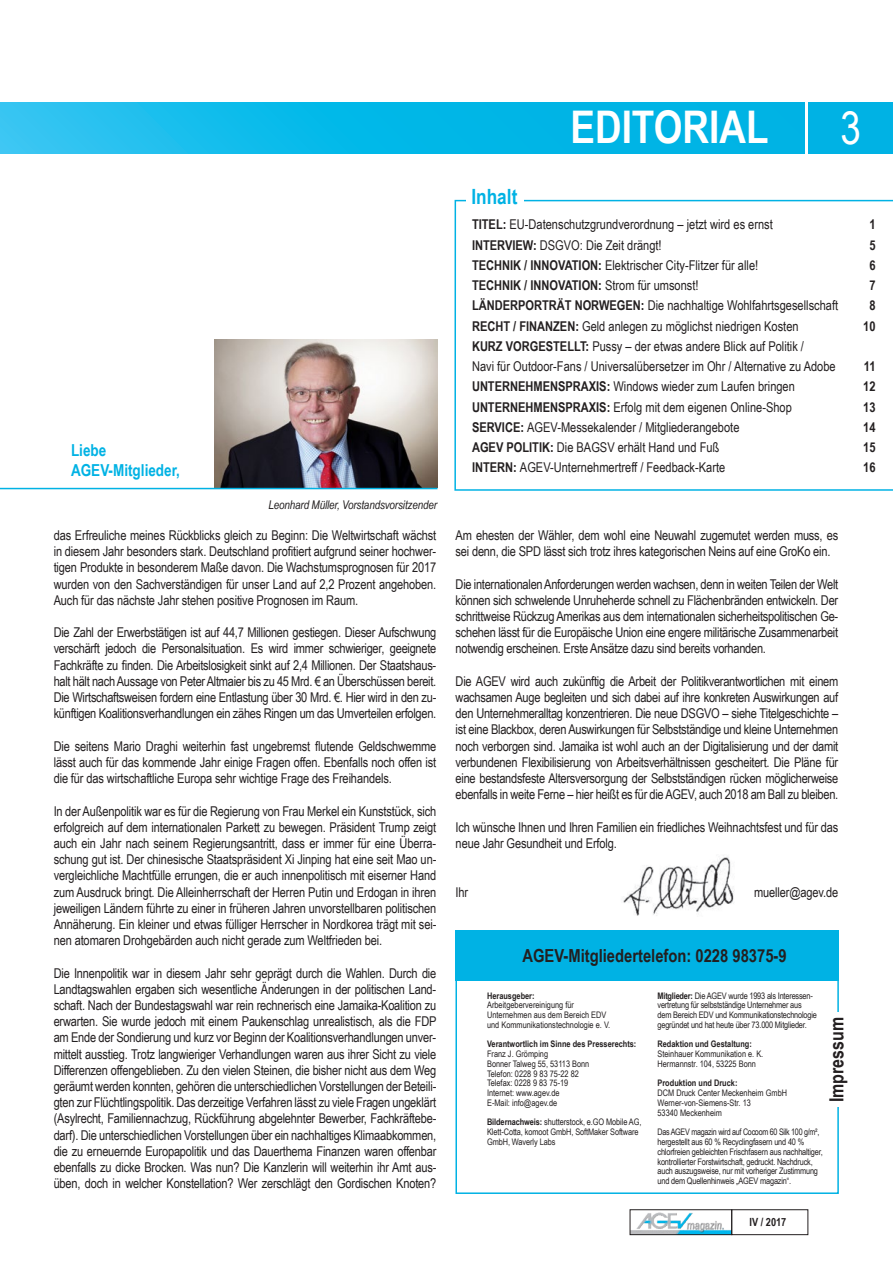
<style>
.page{position:relative;width:893px;height:1263px;background:#fff}
.page>*{position:absolute;margin:0;border:0;box-sizing:border-box;transform-origin:0 0}
.t1{font:700 45px "Arial Narrow";color:#fff}
.t2{font:45px "Arial Narrow";color:#fff}
.t3{font:700 21px "Arial Narrow";color:#00b2e4}
.t4{font:700 19.5px "Arial Narrow";color:#231f20}
.t5{font:700 18px "Arial Narrow";color:#231f20}
.t6{font:700 16.5px/19.8px "Arial Narrow";color:#00b2e4}
.t7{font:13.5px/16.2px "Arial Narrow";letter-spacing:-.01em;color:#231f20;text-align:justify}
.t8{font:700 13.5px "Arial Narrow";color:#231f20}
.t9{font:italic 12px "Arial Narrow";letter-spacing:-.01em;color:#231f20}
.t10{font:700 11.25px "Arial Narrow";color:#231f20}
.t11{font:9px/9.8px "Arial Narrow";letter-spacing:-.02em;color:#231f20}
.t12{font:9px/9.8px "Arial Narrow";color:#231f20}
.t13{font:700 9px "Arial Narrow";color:#231f20}
.s1{font-weight:700}
.s2{font-weight:400}
</style>
<div class="page">
<img style="left:215px;top:339px;width:222px;height:149px">
<svg style="left:0;top:102px;width:805px;height:51px;background:#0cb9e9"></svg>
<div style="left:808px;top:102px;width:85px;height:51px;background:#00b2e4"></div>
<hr style="left:0;top:488px;width:437px;height:1px;background:#00b2e4">
<svg style="left:454px;top:200px;width:439px;height:291px"></svg>
<div style="left:466px;top:187px;width:57px;height:22px;background:#fff"></div>
<img style="left:632px;top:1212px;width:98px;height:21px">
<div style="left:630px;top:1209px;width:102px;height:26px;border:1px solid #231f20"></div>
<div style="left:731px;top:1209px;width:77px;height:26px;border:1px solid #231f20"></div>
<div style="left:455px;top:930px;width:384px;height:50px;background:#00b2e4"></div>
<div style="left:455px;top:979px;width:384px;height:215px;border:2px solid #00b2e4"></div>
<div style="left:833px;top:1012px;width:7px;height:95px;background:#fff"></div>
<img style="left:623px;top:855px;width:111px;height:61px">
<h1 class="t1" style="left:570px;top:94px;width:200px">EDITORIAL</h1>
<h1 class="t2" style="left:841px;top:95px;width:22px">3</h1>
<p class="t6" style="left:71px;top:440px;width:111px">Liebe<br>AGEV-Mitglieder,</p>
<p class="t9" style="left:268px;top:496px;width:170px">Leonhard Müller, Vorstandsvorsitzender</p>
<p class="t7" style="left:54px;top:527px;width:384px">das Erfreuliche meines Rückblicks gleich zu Beginn: Die Weltwirtschaft wächst in diesem Jahr besonders stark. Deutschland profitiert aufgrund seiner hochwer&shy;tigen Produkte in besonderem Maße davon. Die Wachstumsprognosen für 2017 wurden von den Sachverständigen für unser Land auf 2,2 Prozent angehoben.<br>Auch für das nächste Jahr stehen positive Prognosen im Raum.</p>
<p class="t7" style="left:54px;top:624px;width:384px">Die Zahl der Erwerbstätigen ist auf 44,7 Millionen gestiegen. Dieser Aufschwung verschärft jedoch die Personalsituation. Es wird immer schwieriger, geeignete Fachkräfte zu finden. Die Arbeitslosigkeit sinkt auf 2,4 Millionen. Der Staatshaus&shy;halt hält nach Aussage von Peter Altmaier bis zu 45 Mrd. € an Überschüssen bereit.<br>Die Wirtschaftsweisen fordern eine Entlastung über 30 Mrd. €. Hier wird in den zu&shy;künftigen Koalitionsverhandlungen ein zähes Ringen um das Umverteilen erfolgen.</p>
<p class="t7" style="left:54px;top:737px;width:384px">Die seitens Mario Draghi weiterhin fast ungebremst flutende Geldschwemme lässt auch für das kommende Jahr einige Fragen offen. Ebenfalls noch offen ist die für das wirtschaftliche Europa sehr wichtige Frage des Freihandels.</p>
<p class="t7" style="left:54px;top:802px;width:384px">In der Außenpolitik war es für die Regierung von Frau Merkel ein Kunststück, sich erfolgreich auf dem internationalen Parkett zu bewegen. Präsident Trump zeigt auch ein Jahr nach seinem Regierungsantritt, dass er immer für eine Überra&shy;schung gut ist. Der chinesische Staatspräsident Xi Jinping hat eine seit Mao un&shy;vergleichliche Machtfülle errungen, die er auch innenpolitisch mit eiserner Hand zum Ausdruck bringt. Die Alleinherrschaft der Herren Putin und Erdogan in ihren jeweiligen Ländern führte zu einer in früheren Jahren unvorstellbaren politischen Annäherung. Ein kleiner und etwas fülliger Herrscher in Nordkorea trägt mit sei&shy;nen atomaren Drohgebärden auch nicht gerade zum Weltfrieden bei.</p>
<p class="t7" style="left:54px;top:964px;width:384px">Die Innenpolitik war in diesem Jahr sehr geprägt durch die Wahlen. Durch die Landtagswahlen ergaben sich wesentliche Änderungen in der politischen Land&shy;schaft. Nach der Bundestagswahl war rein rechnerisch eine Jamaika-Koalition zu erwarten. Sie wurde jedoch mit einem Paukenschlag unrealistisch, als die FDP am Ende der Sondierung und kurz vor Beginn der Koalitionsverhandlungen unver&shy;mittelt ausstieg. Trotz langwieriger Verhandlungen waren aus ihrer Sicht zu viele Differenzen offengeblieben. Zu den vielen Steinen, die bisher nicht aus dem Weg geräumt werden konnten, gehören die unterschiedlichen Vorstellungen der Beteili&shy;gten zur Flüchtlingspolitik. Das derzeitige Verfahren lässt zu viele Fragen ungeklärt (Asylrecht, Familiennachzug, Rückführung abgelehnter Bewerber, Fachkräftebe&shy;darf). Die unterschiedlichen Vorstellungen über ein nachhaltiges Klimaabkommen, die zu erneuernde Europapolitik und das Dauerthema Finanzen waren offenbar ebenfalls zu dicke Brocken. Was nun? Die Kanzlerin will weiterhin ihr Amt aus&shy;üben, doch in welcher Konstellation? Wer zerschlägt den Gordischen Knoten?</p>
<h2 class="t3" style="left:471px;top:181px;width:47px">Inhalt</h2>
<p class="t7" style="left:472px;top:216px;width:302px"><span class="s1">TITEL:</span> EU-Datenschutzgrundverordnung – jetzt wird es ernst</p>
<p class="t8" style="left:869px;top:214px;width:8px">1</p>
<p class="t7" style="left:472px;top:236px;width:191px"><span class="s1">INTERVIEW:</span> DSGVO: Die Zeit drängt!</p>
<p class="t8" style="left:869px;top:235px;width:8px">5</p>
<p class="t7" style="left:472px;top:256px;width:288px"><span class="s1">TECHNIK / INNOVATION:</span> Elektrischer City-Flitzer für alle!</p>
<p class="t8" style="left:869px;top:255px;width:8px">6</p>
<p class="t8" style="left:472px;top:275px;width:228px">TECHNIK / INNOVATION: <span class="s2">Strom für umsonst!</span></p>
<p class="t8" style="left:869px;top:275px;width:8px">7</p>
<p class="t7" style="left:472px;top:297px;width:368px"><span class="s1">LÄNDERPORTRÄT NORWEGEN:</span> Die nachhaltige Wohlfahrtsgesellschaft</p>
<p class="t8" style="left:869px;top:295px;width:8px">8</p>
<p class="t7" style="left:472px;top:317px;width:328px"><span class="s1">RECHT / FINANZEN:</span> Geld anlegen zu möglichst niedrigen Kosten</p>
<p class="t8" style="left:863px;top:316px;width:14px">10</p>
<p class="t7" style="left:472px;top:335px;width:365px;line-height:20.2px"><span class="s1">KURZ VORGESTELLT:</span> Pussy – der etwas andere Blick auf Politik /<br>Navi für Outdoor-Fans / Universalübersetzer im Ohr / Alternative zu Adobe</p>
<p class="t8" style="left:864px;top:356px;width:13px">11</p>
<p class="t7" style="left:472px;top:378px;width:324px"><span class="s1">UNTERNEHMENSPRAXIS:</span> Windows wieder zum Laufen bringen</p>
<p class="t8" style="left:863px;top:376px;width:14px">12</p>
<p class="t7" style="left:472px;top:398px;width:321px"><span class="s1">UNTERNEHMENSPRAXIS:</span> Erfolg mit dem eigenen Online-Shop</p>
<p class="t8" style="left:863px;top:397px;width:14px">13</p>
<p class="t7" style="left:472px;top:418px;width:269px"><span class="s1">SERVICE:</span> AGEV-Messekalender / Mitgliederangebote</p>
<p class="t8" style="left:863px;top:417px;width:14px">14</p>
<p class="t7" style="left:472px;top:439px;width:249px"><span class="s1">AGEV POLITIK:</span> Die BAGSV erhält Hand und Fuß</p>
<p class="t8" style="left:863px;top:437px;width:14px">15</p>
<p class="t7" style="left:472px;top:459px;width:255px"><span class="s1">INTERN:</span> AGEV-Unternehmertreff / Feedback-Karte</p>
<p class="t8" style="left:863px;top:457px;width:14px">16</p>
<p class="t7" style="left:456px;top:527px;width:384px">Am ehesten der Wähler, dem wohl eine Neuwahl zugemutet werden muss, es sei denn, die SPD lässt sich trotz ihres kategorischen Neins auf eine GroKo ein.</p>
<p class="t7" style="left:456px;top:575px;width:384px">Die internationalen Anforderungen werden wachsen, denn in weiten Teilen der Welt können sich schwelende Unruheherde schnell zu Flächenbränden entwickeln. Der schrittweise Rückzug Amerikas aus dem internationalen sicherheitspolitischen Ge&shy;schehen lässt für die Europäische Union eine engere militärische Zusammenarbeit notwendig erscheinen. Erste Ansätze dazu sind bereits vorhanden.</p>
<p class="t7" style="left:456px;top:672px;width:384px">Die AGEV wird auch zukünftig die Arbeit der Politikverantwortlichen mit einem wachsamen Auge begleiten und sich dabei auf ihre konkreten Auswirkungen auf den Unternehmeralltag konzentrieren. Die neue DSGVO – siehe Titelgeschichte – ist eine Blackbox, deren Auswirkungen für Selbstständige und kleine Unternehmen noch verborgen sind. Jamaika ist wohl auch an der Digitalisierung und der damit verbundenen Flexibilisierung von Arbeitsverhältnissen gescheitert. Die Pläne für eine bestandsfeste Altersversorgung der Selbstständigen rücken möglicherweise ebenfalls in weite Ferne – hier heißt es für die AGEV, auch 2018 am Ball zu bleiben.</p>
<p class="t7" style="left:456px;top:818px;width:384px">Ich wünsche Ihnen und Ihren Familien ein friedliches Weihnachtsfest und für das neue Jahr Gesundheit und Erfolg.</p>
<p class="t7" style="left:456px;top:883px;width:14px">Ihr</p>
<p class="t7" style="left:754px;top:883px;width:86px">mueller@agev.de</p>
<h3 class="t5" style="left:522px;top:942px;width:266px">AGEV-Mitgliedertelefon: 0228 98375-9</h3>
<p class="t13" style="left:487px;top:989px;width:49px">Herausgeber:</p>
<p class="t12" style="left:487px;top:1000px;width:125px">Arbeitgebervereinigung für<br>Unternehmen aus dem Bereich EDV und Kommunikationstechnologie e. V.</p>
<p class="t13" style="left:487px;top:1037px;width:151px">Verantwortlich im Sinne des Presserechts:</p>
<p class="t12" style="left:487px;top:1049px;width:104px">Franz J. Grömping<br>Bonner Talweg 55, 53113 Bonn<br>Telefon: 0228 9 83 75-22 82<br>Telefax: 0228 9 83 75-19<br>Internet: www.agev.de<br>E-Mail: info@agev.de</p>
<p class="t11" style="left:487px;top:1117px;width:156px"><span class="s1">Bildernachweis:</span> shutterstock, e.GO Mobile AG,<br>Klett-Cotta, komoot GmbH, SoftMaker Software<br>GmbH, Waverly Labs</p>
<p class="t11" style="left:657px;top:990px;width:161px"><span class="s1">Mitglieder:</span> Die AGEV wurde 1993 als Interessen&shy;vertretung für selbstständige Unternehmer aus dem Bereich EDV und Kommunikationstechnologie gegründet und hat heute über 73.000 Mitglieder.</p>
<p class="t13" style="left:657px;top:1037px;width:96px">Redaktion und Gestaltung:</p>
<p class="t12" style="left:657px;top:1049px;width:107px">Steinhauer Kommunikation e. K.<br>Hermannstr. 104, 53225 Bonn</p>
<p class="t13" style="left:657px;top:1076px;width:81px">Produktion und Druck:</p>
<p class="t12" style="left:657px;top:1088px;width:131px">DCM Druck Center Meckenheim GmbH<br>Werner-von-Siemens-Str. 13<br>53340 Meckenheim</p>
<p class="t11" style="left:657px;top:1127px;width:167px">Das AGEV magazin wird auf Cocoom 60 Silk 100 g/m², hergestellt aus 60 % Recyclingfasern und 40 % chlorfreien gebleichten Frischfasern aus nachhaltiger, kontrollierter Forstwirtschaft, gedruckt. Nachdruck, auch auszugsweise, nur mit vorheriger Zustimmung und dem Quellenhinweis „AGEV magazin“.</p>
<h3 class="t4" style="left:822px;top:1102px;width:87px;rotate:-90deg">Impressum</h3>
<p class="t10" style="left:749px;top:1214px;width:38px">IV / 2017</p>
</div>
